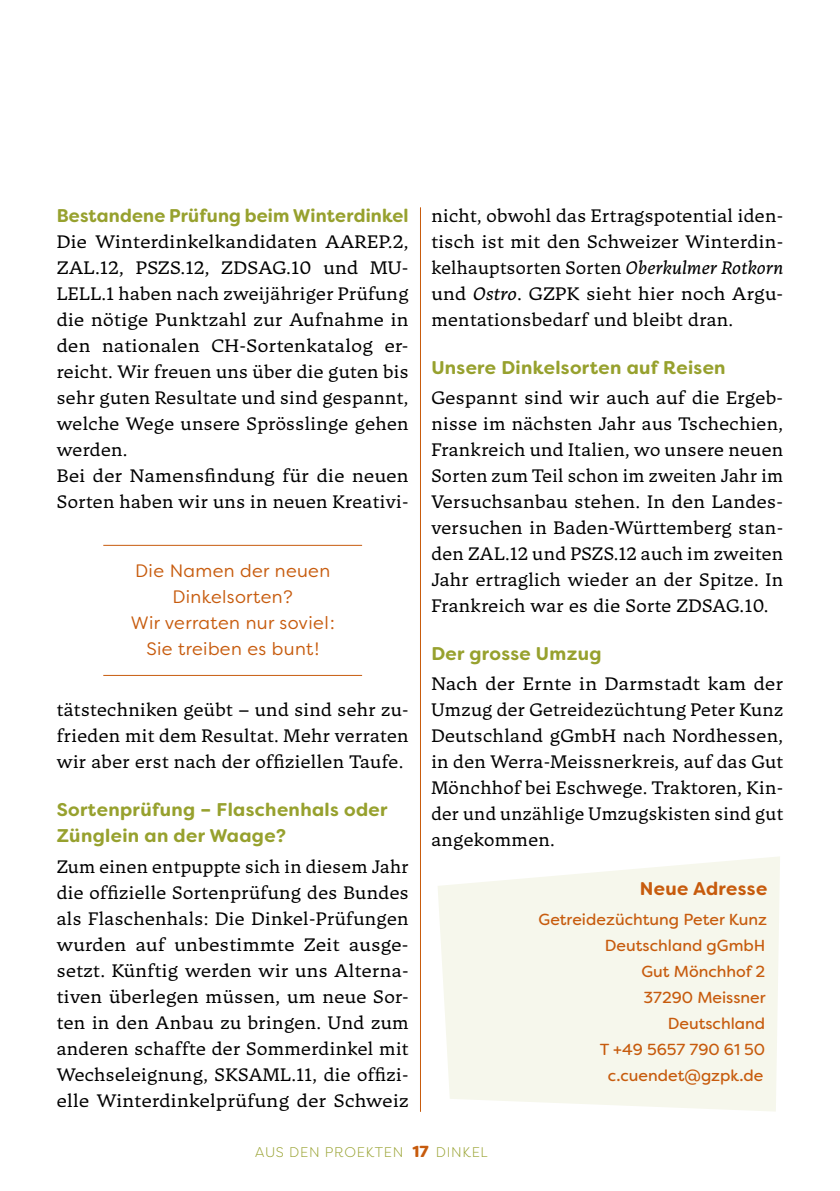
<style>
.page{position:relative;width:840px;height:1191px;background:#fff}
.page>*{position:absolute;margin:0;border:0;box-sizing:border-box;transform-origin:0 0}
.t1{font:700 18.4px/26px "Filson Soft";letter-spacing:.02em;color:#97a12e}
.t2{font:700 18.4px "Filson Soft";letter-spacing:.02em;color:#c75b0d}
.t3{font:18px/26px "Tuna";letter-spacing:.02em;color:#000;text-align:justify}
.t4{font:18px/26px "Filson Soft";letter-spacing:.02em;color:#c75b0d;text-align:center}
.t5{font:16px/26px "Filson Soft";color:#c75b0d;text-align:right}
.t6{font:300 14px "Filson Soft";letter-spacing:.05em;color:#97a12e}
.s1{font-style:italic}
.s2{font-weight:900;font-size:16px;color:#c75b0d}
</style>
<div class="page">
<hr style="left:420px;top:207px;width:1px;height:904px;background:#c75b0d">
<svg style="left:438px;top:857px;width:341px;height:254px;background:#f6f7ed"></svg>
<hr style="left:103px;top:545px;width:259px;height:1px;background:#c75b0d">
<hr style="left:103px;top:675px;width:259px;height:1px;background:#c75b0d">
<p class="t1" style="left:57px;top:203px;width:353px">Bestandene Prüfung beim Winterdinkel</p>
<p class="t3" style="left:57px;top:229px;width:353px;text-align:left">Die Winterdinkelkandidaten AAREP.2, ZAL.12, PSZS.12, ZDSAG.10 und MU-LELL.1 haben nach zweijähriger Prüfung die nötige Punktzahl zur Aufnahme in den nationalen CH-Sortenkatalog er&shy;reicht. Wir freuen uns über die guten bis sehr guten Resultate und sind gespannt, welche Wege unsere Sprösslinge gehen werden.<br>Bei der Namensfindung für die neuen Sorten haben wir uns in neuen Kreativi-</p>
<p class="t4" style="left:131px;top:557px;width:205px">Die Namen der neuen<br>Dinkelsorten?<br>Wir verraten nur soviel:<br>Sie treiben es bunt!</p>
<p class="t3" style="left:57px;top:697px;width:353px">tätstechniken geübt – und sind sehr zu&shy;frieden mit dem Resultat. Mehr verraten wir aber erst nach der offiziellen Taufe.</p>
<p class="t1" style="left:57px;top:797px;width:332px">Sortenprüfung – Flaschenhals oder<br>Zünglein an der Waage?</p>
<p class="t3" style="left:57px;top:853px;width:353px">Zum einen entpuppte sich in diesem Jahr die offizielle Sortenprüfung des Bundes als Flaschenhals: Die Dinkel-Prüfungen wurden auf unbestimmte Zeit ausge&shy;setzt. Künftig werden wir uns Alterna&shy;tiven überlegen müssen, um neue Sor&shy;ten in den Anbau zu bringen. Und zum anderen schaffte der Sommerdinkel mit Wechseleignung, SKSAML.11, die offizi&shy;elle Winterdinkelprüfung der Schweiz</p>
<p class="t3" style="left:431px;top:203px;width:353px">nicht, obwohl das Ertragspotential iden&shy;tisch ist mit den Schweizer Winterdin&shy;kelhauptsorten Sorten <span class="s1">Oberkulmer Rotkorn </span>und <span class="s1">Ostro</span>. GZPK sieht hier noch Argu&shy;mentationsbedarf und bleibt dran.</p>
<p class="t1" style="left:431px;top:355px;width:295px">Unsere Dinkelsorten auf Reisen</p>
<p class="t3" style="left:431px;top:385px;width:353px">Gespannt sind wir auch auf die Ergeb&shy;nisse im nächsten Jahr aus Tschechien, Frankreich und Italien, wo unsere neuen Sorten zum Teil schon im zweiten Jahr im Versuchsanbau stehen. In den Landes&shy;versuchen in Baden-Württemberg stan&shy;den ZAL.12 und PSZS.12 auch im zweiten Jahr ertraglich wieder an der Spitze. In Frankreich war es die Sorte ZDSAG.10.</p>
<p class="t1" style="left:431px;top:641px;width:172px">Der grosse Umzug</p>
<p class="t3" style="left:431px;top:671px;width:353px">Nach der Ernte in Darmstadt kam der Umzug der Getreidezüchtung Peter Kunz Deutschland gGmbH nach Nordhessen, in den Werra-Meissnerkreis, auf das Gut Mönchhof bei Eschwege. Traktoren, Kin&shy;der und unzählige Umzugskisten sind gut angekommen.</p>
<p class="t2" style="left:639px;top:876px;width:129px">Neue Adresse</p>
<p class="t5" style="left:538px;top:906px;width:230px">Getreidezüchtung Peter Kunz<br>Deutschland gGmbH<br>Gut Mönchhof 2<br>37290 Meissner<br>Deutschland<br>T +49 5657 790 61 50 c.cuendet@gzpk.de</p>
<p class="t6" style="left:255px;top:1143px;width:175px">AUS DEN PROEKTEN <span class="s2">17</span></p>
<p class="t6" style="left:435px;top:1143px;width:53px">DINKEL</p>
</div>
